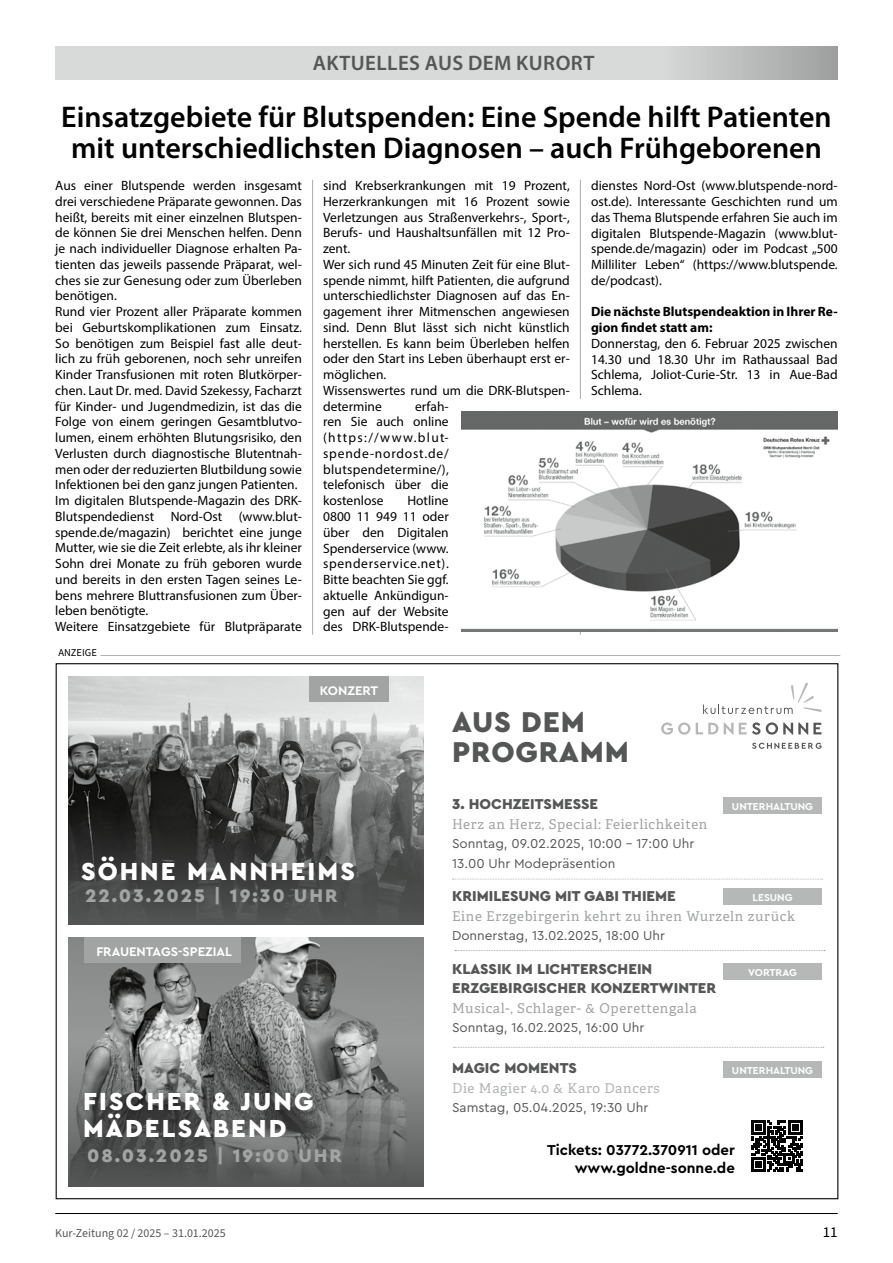
<style>
.page{position:relative;width:893px;height:1263px;background:#fff}
.page>*{position:absolute;margin:0;border:0;box-sizing:border-box;transform-origin:0 0}
.t1{font:600 30px/31.5px "Myriad Pro";color:#000;text-align:center}
.t2{font:900 30px/29.7px "Cera Pro";letter-spacing:.03em;color:#555756}
.t3{font:900 25.8px/27.3px "Cera Pro";letter-spacing:.08em;color:#fff}
.t4{font:600 21px "Myriad Pro";letter-spacing:.02em;color:#555756}
.t5{font:900 19.2px "Cera Pro";letter-spacing:.1em;color:#a2a4a4}
.t6{font:900 18.75px "Cera Pro";letter-spacing:.1em;color:#fff}
.t7{font:900 15px/19.5px "Cera Pro";color:#555756}
.t8{font:700 15px/18px "Cera Pro";color:#000;text-align:right}
.t9{font:15px "Source Sans Pro";color:#000}
.t10{font:13.5px/15.8px "Myriad Pro";color:#000;text-align:justify}
.t11{font:13.5px/19.5px "Cera Pro";color:#555756}
.t12{font:13.5px "Adelle PE";letter-spacing:.05em;color:#a2a4a4}
.t13{font:700 13.5px/15.8px "Myriad Pro";color:#000}
.t14{font:13.5px "Adelle PE";letter-spacing:.045em;color:#b3b5b5}
.t15{font:700 13.05px "Cera Pro";color:#fff}
.t16{font:12px "Source Sans Pro";color:#555756}
.t17{font:700 10.5px "Cera Pro";color:#fff}
.t18{font:10.5px "Source Sans Pro";color:#000}
</style>
<div class="page">
<svg style="left:55px;top:47px;width:783px;height:33px;background:#d1d3d3"></svg>
<hr style="left:55px;top:1213px;width:783px;height:1px;background:#000">
<img style="left:69px;top:676px;width:355px;height:128px">
<img style="left:69px;top:937px;width:355px;height:107px">
<svg style="left:751px;top:1120px;width:51px;height:52px"></svg>
<svg style="left:69px;top:1044px;width:355px;height:142px;background:#676868"></svg>
<svg style="left:69px;top:804px;width:355px;height:121px;background:#484a49"></svg>
<div style="left:84px;top:937px;width:157px;height:26px;background:#a2a4a4"></div>
<div style="left:309px;top:676px;width:79px;height:25px;background:#a2a4a4"></div>
<div style="left:723px;top:797px;width:99px;height:17px;background:#b6b8b8"></div>
<svg style="left:452px;top:879px;width:371px;height:1px"></svg>
<div style="left:723px;top:1061px;width:99px;height:17px;background:#b6b8b8"></div>
<div style="left:723px;top:963px;width:99px;height:17px;background:#b6b8b8"></div>
<div style="left:723px;top:888px;width:99px;height:17px;background:#b6b8b8"></div>
<svg style="left:455px;top:950px;width:370px;height:1px"></svg>
<svg style="left:453px;top:1046px;width:371px;height:2px"></svg>
<svg style="left:661px;top:722px;width:29px;height:13px"></svg>
<svg style="left:696px;top:723px;width:22px;height:11px"></svg>
<svg style="left:724px;top:722px;width:9px;height:13px"></svg>
<svg style="left:739px;top:722px;width:21px;height:13px"></svg>
<svg style="left:766px;top:722px;width:55px;height:13px"></svg>
<svg style="left:752px;top:743px;width:69px;height:6px"></svg>
<svg style="left:703px;top:682px;width:119px;height:32px"></svg>
<hr style="left:100px;top:655px;width:740px;height:1px;background:#b1b4b4">
<hr style="left:312px;top:180px;width:1px;height:454px;background:#b1b4b4">
<hr style="left:580px;top:180px;width:1px;height:219px;background:#b1b4b4">
<img style="left:461px;top:412px;width:377px;height:220px">
<h3 class="t4" style="left:313px;top:50px;width:283px">AKTUELLES AUS DEM KURORT</h3>
<h1 class="t1" style="left:61px;top:100px;width:772px">Einsatzgebiete für Blutspenden: Eine Spende hilft Patienten mit unterschiedlichsten Diagnosen – auch Frühgeborenen</h1>
<p class="t10" style="left:55px;top:177px;width:248px;text-align:left">Aus einer Blutspende werden insgesamt drei verschiedene Präparate gewonnen. Das heißt, bereits mit einer einzelnen Blutspen&shy;de können Sie drei Menschen helfen. Denn je nach individueller Diagnose erhalten Pa&shy;tienten das jeweils passende Präparat, wel&shy;ches sie zur Genesung oder zum Überleben benötigen.<br>Rund vier Prozent aller Präparate kommen bei Geburtskomplikationen zum Einsatz.<br>So benötigen zum Beispiel fast alle deut&shy;lich zu früh geborenen, noch sehr unreifen Kinder Transfusionen mit roten Blutkörper&shy;chen. Laut Dr. med. David Szekessy, Facharzt für Kinder- und Jugendmedizin, ist das die Folge von einem geringen Gesamtblutvo&shy;lumen, einem erhöhten Blutungsrisiko, den Verlusten durch diagnostische Blutentnah&shy;men oder der reduzierten Blutbildung sowie Infektionen bei den ganz jungen Patienten.<br>Im digitalen Blutspende-Magazin des DRK-Blutspendedienst Nord-Ost (www.blut&shy;spende.de/magazin) berichtet eine junge Mutter, wie sie die Zeit erlebte, als ihr kleiner Sohn drei Monate zu früh geboren wurde und bereits in den ersten Tagen seines Le&shy;bens mehrere Bluttransfusionen zum Über&shy;leben benötigte.<br>Weitere Einsatzgebiete für Blutpräparate</p>
<p class="t10" style="left:323px;top:177px;width:248px;text-align:left">sind Krebserkrankungen mit 19 Prozent, Herzerkrankungen mit 16 Prozent sowie Verletzungen aus Straßenverkehrs-, Sport-, Berufs- und Haushaltsunfällen mit 12 Pro&shy;zent.<br>Wer sich rund 45 Minuten Zeit für eine Blut&shy;spende nimmt, hilft Patienten, die aufgrund unterschiedlichster Diagnosen auf das En&shy;gagement ihrer Mitmenschen angewiesen sind. Denn Blut lässt sich nicht künstlich herstellen. Es kann beim Überleben helfen oder den Start ins Leben überhaupt erst er&shy;möglichen.<br>Wissenswertes rund um die DRK-Blutspen&shy;determine</p>
<p class="t10" style="left:323px;top:398px;width:127px;text-indent:92px">erfah&shy;ren Sie auch online (https://www.blut&shy;spende-nordost.de/ blutspendetermine/), telefonisch über die kostenlose</p>
<p class="t10" style="left:323px;top:493px;width:127px;text-indent:84px">Hotline 0800 11 949 11 oder über den Digitalen Spenderservice (www. spenderservice.net).<br>Bitte beachten Sie ggf. aktuelle Ankündigun&shy;gen auf der Website des DRK-Blutspende-</p>
<p class="t18" style="left:58px;top:645px;width:40px">ANZEIGE</p>
<p class="t15" style="left:320px;top:681px;width:60px">KONZERT</p>
<p class="t10" style="left:591px;top:178px;width:248px">dienstes Nord-Ost (www.blutspende-nord&shy;ost.de). Interessante Geschichten rund um das Thema Blutspende erfahren Sie auch im digitalen Blutspende-Magazin (www.blut&shy;spende.de/magazin) oder im Podcast „500<br>Milliliter Leben“ (https://www.blutspende. de/podcast).</p>
<p class="t13" style="left:591px;top:303px;width:248px">Die nächste Blutspendeaktion in Ihrer Re&shy;gion findet statt am:</p>
<p class="t10" style="left:591px;top:335px;width:248px">Donnerstag, den 6. Februar 2025 zwischen 14.30 und 18.30 Uhr im Rathaussaal Bad Schlema, Joliot-Curie-Str. 13 in Aue-Bad Schlema.</p>
<h2 class="t3" style="left:81px;top:856px;width:275px">SÖHNE MANNHEIMS</h2>
<h3 class="t5" style="left:85px;top:883px;width:254px">22.03.2025 | 19:30 UHR</h3>
<p class="t15" style="left:96px;top:943px;width:137px">FRAUENTAGS-SPEZIAL</p>
<h3 class="t6" style="left:77px;top:941px;width:112px">FISCHER &amp;</h3>
<h2 class="t3" style="left:83px;top:1087px;width:232px">FISCHER &amp; JUNG<br>MÄDELSABEND</h2>
<h3 class="t5" style="left:87px;top:1143px;width:256px">08.03.2025 | 19:00 UHR</h3>
<h1 class="t2" style="left:452px;top:706px;width:178px">AUS DEM<br>PROGRAMM</h1>
<p class="t7" style="left:452px;top:794px;width:148px">3. HOCHZEITSMESSE</p>
<p class="t12" style="left:452px;top:814px;width:257px">Herz an Herz, Special: Feierlichkeiten</p>
<p class="t11" style="left:452px;top:833px;width:244px">Sonntag, 09.02.2025, 10:00 - 17:00 Uhr<br>13.00 Uhr Modepräsention</p>
<p class="t17" style="left:732px;top:799px;width:83px">UNTERHALTUNG</p>
<p class="t7" style="left:452px;top:886px;width:225px">KRIMILESUNG MIT GABI THIEME</p>
<p class="t12" style="left:452px;top:906px;width:344px">Eine Erzgebirgerin kehrt zu ihren Wurzeln zurück</p>
<p class="t11" style="left:452px;top:925px;width:215px">Donnerstag, 13.02.2025, 18:00 Uhr</p>
<p class="t17" style="left:752px;top:890px;width:42px">LESUNG</p>
<p class="t7" style="left:452px;top:958px;width:266px">KLASSIK IM LICHTERSCHEIN<br>ERZGEBIRGISCHER KONZERTWINTER</p>
<p class="t12" style="left:452px;top:998px;width:246px">Musical-, Schlager- &amp; Operettengala</p>
<p class="t11" style="left:452px;top:1017px;width:194px">Sonntag, 16.02.2025, 16:00 Uhr</p>
<p class="t7" style="left:452px;top:1058px;width:126px">MAGIC MOMENTS</p>
<p class="t14" style="left:452px;top:1078px;width:209px">Die Magier 4.0 &amp; Karo Dancers</p>
<p class="t11" style="left:452px;top:1097px;width:198px">Samstag, 05.04.2025, 19:30 Uhr</p>
<p class="t17" style="left:748px;top:965px;width:50px">VORTRAG</p>
<p class="t17" style="left:732px;top:1063px;width:83px">UNTERHALTUNG</p>
<p class="t8" style="left:547px;top:1140px;width:189px">Tickets: 03772.370911 oder www.goldne-sonne.de</p>
<p class="t16" style="left:55px;top:1225px;width:172px">Kur-Zeitung 02 / 2025 – 31.01.2025</p>
<p class="t9" style="left:823px;top:1222px;width:16px">11</p>
</div>
